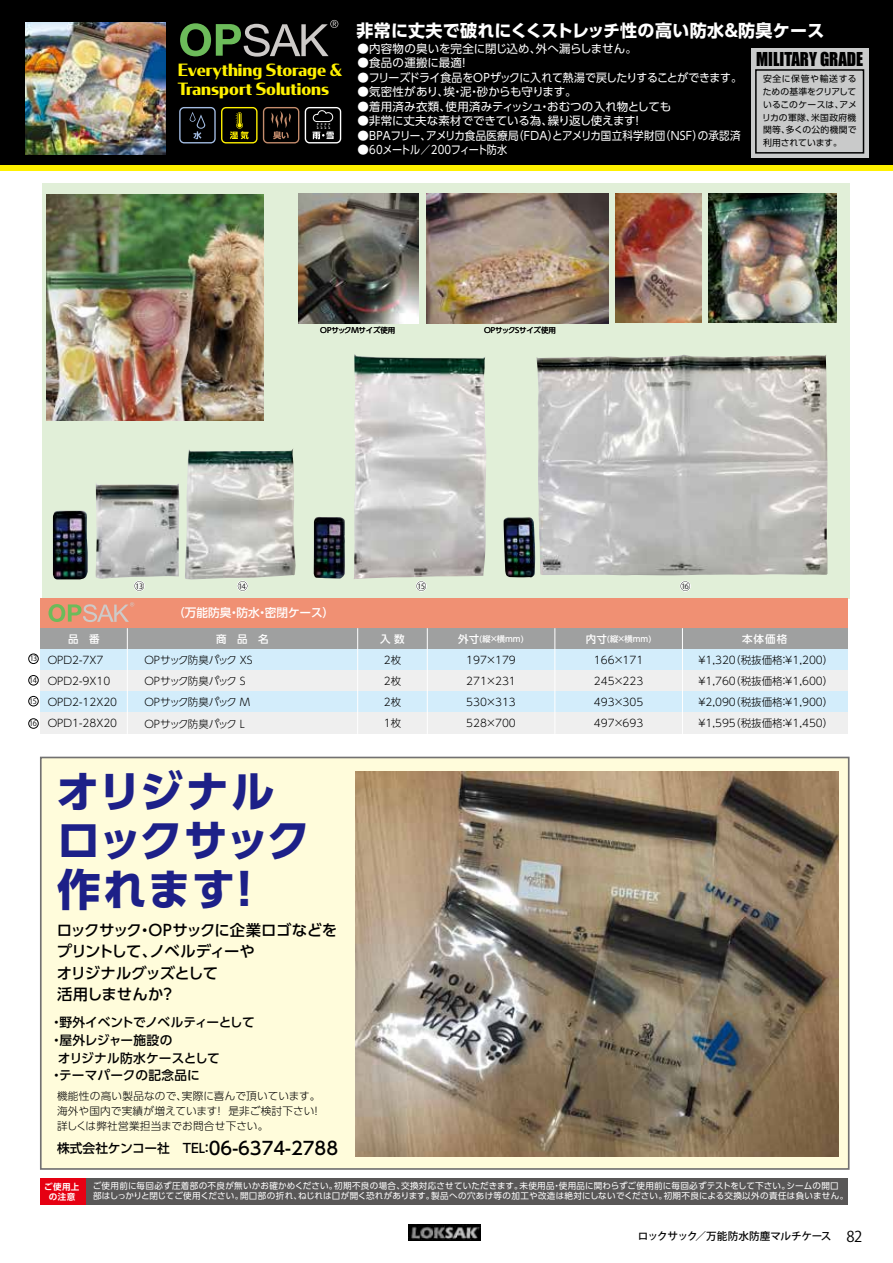
<style>
.page{position:relative;width:893px;height:1263px;background:#fff}
.page>*{position:absolute;margin:0;border:0;box-sizing:border-box;transform-origin:0 0}
.t1{font:700 43.8px/48.9px "UD Shin Go Pro";letter-spacing:-.015em;color:#1d2088}
.t2{font:17.55px "Impact";color:#000;scale:.96 1}
.t3{font:700 16.95px "UD Shin Go Pro";letter-spacing:.015em;color:#fff}
.t4{font:700 16.8px/18.8px "MPFB Condor";color:#fff100;scale:.96 1}
.t5{font:500 15.3px/21.3px "UD Shin Go Pro";letter-spacing:-.035em;color:#000}
.t6{font:500 12.75px "UD Shin Go Pro";color:#000}
.t7{font:500 12.75px "UD Shin Go Pro";letter-spacing:-.03em;color:#000}
.t8{font:500 11.7px "UD Shin Go Pro";color:#fff}
.t9{font:11.55px "UD Shin Go Pro";letter-spacing:-.005em;color:#fff}
.t10{font:11.55px "UD Shin Go Pro";letter-spacing:.02em;color:#fff}
.t11{font:11.55px "UD Shin Go Pro";letter-spacing:-.03em;color:#fff}
.t12{font:11.55px "UD Shin Go Pro";letter-spacing:-.04em;color:#fff}
.t13{font:300 10.65px/14.9px "UD Shin Go Pro";letter-spacing:.015em;color:#000}
.t14{font:500 10.65px "Koz Go Pro";letter-spacing:-.025em;color:#000}
.t15{font:300 10.5px/21.1px "UD Shin Go Pro";color:#000;text-align:justify}
.t16{font:300 10.5px/21.1px "UD Shin Go Pro";letter-spacing:-.065em;color:#000}
.t17{font:500 10.5px "UD Shin Go Pro";color:#fff}
.t18{font:8.85px/12.8px "UD Shin Go Pro";letter-spacing:.005em;color:#000;text-align:justify}
.t19{font:8.55px/10.6px "UD Shin Go Pro";letter-spacing:.03em;color:#fff}
.t20{font:700 8.55px/10.6px "UD Shin Go Pro De";letter-spacing:.04em;color:#fff;text-align:center}
.t21{font:500 8.25px "UD Shin Go Pro";color:#fff}
.t22{font:7.5px "UD Shin Go Pro";letter-spacing:-.015em;color:#000}
.t23{font:7.5px "Koz Go Pro";letter-spacing:-.08em;color:#000}
.t24{font:7.2px "Koz Go Pro";color:#000}
.s1{font-size:10.5px}
.s2{font-size:17.85px}
.s3{font-weight:400;font-size:14.85px}
</style>
<div class="page">
<div style="left:41px;top:757px;width:808px;height:412px;background:#fffcdb"></div>
<div style="left:40px;top:757px;width:809px;height:413px;border:2px solid #727171"></div>
<div style="left:42px;top:183px;width:808px;height:415px;background:#e1efd8"></div>
<div style="left:0;top:165px;width:893px;height:6px;background:#fff100"></div>
<div style="left:0;top:0;width:893px;height:165px;background:#000"></div>
<img style="left:616px;top:193px;width:86px;height:129px">
<img style="left:709px;top:193px;width:128px;height:130px">
<img style="left:47px;top:195px;width:217px;height:226px">
<img style="left:427px;top:193px;width:181px;height:130px">
<img style="left:298px;top:193px;width:121px;height:130px">
<img style="left:504px;top:354px;width:324px;height:224px">
<img style="left:314px;top:354px;width:172px;height:225px">
<img style="left:53px;top:448px;width:243px;height:131px">
<img style="left:408px;top:1224px;width:72px;height:16px">
<div style="left:40px;top:598px;width:808px;height:30px;background:#f09073"></div>
<div style="left:40px;top:628px;width:87px;height:21px;background:#9fa0a0"></div>
<div style="left:127px;top:628px;width:231px;height:21px;background:#9fa0a0"></div>
<div style="left:40px;top:649px;width:87px;height:21px;background:#d3edfb"></div>
<div style="left:127px;top:649px;width:231px;height:21px;background:#d3edfb"></div>
<div style="left:40px;top:670px;width:87px;height:22px;background:#efefef"></div>
<div style="left:127px;top:670px;width:231px;height:22px;background:#efefef"></div>
<div style="left:40px;top:692px;width:87px;height:21px;background:#d3edfb"></div>
<div style="left:127px;top:692px;width:231px;height:21px;background:#d3edfb"></div>
<div style="left:40px;top:713px;width:87px;height:21px;background:#efefef"></div>
<div style="left:127px;top:713px;width:231px;height:21px;background:#efefef"></div>
<div style="left:358px;top:628px;width:69px;height:21px;background:#9fa0a0"></div>
<div style="left:358px;top:649px;width:69px;height:21px;background:#d3edfb"></div>
<div style="left:358px;top:670px;width:69px;height:22px;background:#efefef"></div>
<div style="left:358px;top:692px;width:69px;height:21px;background:#d3edfb"></div>
<div style="left:358px;top:713px;width:69px;height:21px;background:#efefef"></div>
<div style="left:427px;top:628px;width:128px;height:21px;background:#9fa0a0"></div>
<div style="left:427px;top:649px;width:128px;height:21px;background:#d3edfb"></div>
<div style="left:427px;top:670px;width:128px;height:22px;background:#efefef"></div>
<div style="left:427px;top:692px;width:128px;height:21px;background:#d3edfb"></div>
<div style="left:427px;top:713px;width:128px;height:21px;background:#efefef"></div>
<div style="left:555px;top:628px;width:127px;height:21px;background:#9fa0a0"></div>
<div style="left:555px;top:649px;width:127px;height:21px;background:#d3edfb"></div>
<div style="left:555px;top:670px;width:127px;height:22px;background:#efefef"></div>
<div style="left:555px;top:692px;width:127px;height:21px;background:#d3edfb"></div>
<div style="left:555px;top:713px;width:127px;height:21px;background:#efefef"></div>
<div style="left:682px;top:628px;width:166px;height:21px;background:#9fa0a0"></div>
<div style="left:682px;top:649px;width:166px;height:21px;background:#d3edfb"></div>
<div style="left:682px;top:670px;width:166px;height:22px;background:#efefef"></div>
<div style="left:682px;top:692px;width:166px;height:21px;background:#d3edfb"></div>
<div style="left:682px;top:713px;width:166px;height:21px;background:#efefef"></div>
<hr style="left:127px;top:628px;width:1px;height:106px;background:#fff">
<hr style="left:357px;top:628px;width:1px;height:106px;background:#fff">
<hr style="left:427px;top:628px;width:1px;height:106px;background:#fff">
<hr style="left:554px;top:628px;width:1px;height:106px;background:#fff">
<hr style="left:682px;top:628px;width:1px;height:106px;background:#fff">
<div style="left:40px;top:1178px;width:808px;height:26px;background:#595757"></div>
<div style="left:40px;top:1178px;width:46px;height:26px;background:#e60012"></div>
<div style="left:751px;top:48px;width:117px;height:109px;background:#c9caca"></div>
<div style="left:755px;top:69px;width:109px;height:85px;border:2px solid #000"></div>
<svg style="left:48px;top:602px;width:86px;height:20px"></svg>
<svg style="left:180px;top:20px;width:158px;height:37px"></svg>
<svg style="left:305px;top:107px;width:36px;height:36px"></svg>
<svg style="left:179px;top:107px;width:120px;height:36px"></svg>
<img style="left:26px;top:23px;width:139px;height:131px">
<img style="left:355px;top:772px;width:484px;height:384px">
<div style="left:29px;top:719px;width:9px;height:9px;border:1px solid #000;border-radius:50%"></div>
<svg style="left:134px;top:580px;width:11px;height:12px"></svg>
<svg style="left:237px;top:580px;width:11px;height:12px"></svg>
<svg style="left:416px;top:580px;width:11px;height:12px"></svg>
<svg style="left:680px;top:580px;width:11px;height:12px"></svg>
<div style="left:29px;top:654px;width:9px;height:10px;border:1px solid #000;border-radius:50%"></div>
<div style="left:29px;top:675px;width:9px;height:10px;border:1px solid #000;border-radius:50%"></div>
<div style="left:29px;top:696px;width:9px;height:10px;border:1px solid #000;border-radius:50%"></div>
<h3 class="t4" style="left:178px;top:60px;width:173px">Everything Storage &amp;<br>Transport Solutions</h3>
<h3 class="t3" style="left:357px;top:16px;width:469px">非常に丈夫で破れにくくストレッチ性の高い防水＆防臭ケース</h3>
<h2 class="t2" style="left:756px;top:45px;width:113px">MILITARY GRADE</h2>
<p class="t18" style="left:762px;top:72px;width:96px">安全に保管や輸送するための基準をクリアしているこのケースは、アメリカの軍隊、米国政府機関等、多くの公的機関で利用されています。</p>
<p class="t9" style="left:357px;top:39px;width:281px">●内容物の臭いを完全に閉じ込め、外へ漏らしません。</p>
<p class="t10" style="left:357px;top:54px;width:114px">●食品の運搬に最適！</p>
<p class="t11" style="left:357px;top:68px;width:386px">●フリーズドライ食品をOPザックに入れて熱湯で戻したりすることができます。</p>
<p class="t9" style="left:357px;top:83px;width:221px">●気密性があり、埃・泥・砂からも守ります。</p>
<p class="t9" style="left:357px;top:97px;width:315px">●着用済み衣類、使用済みティッシュ・おむつの入れ物としても</p>
<p class="t9" style="left:357px;top:111px;width:287px">●非常に丈夫な素材でできている為、繰り返し使えます！</p>
<p class="t10" style="left:357px;top:126px;width:385px">●BPAフリー、アメリカ食品医療局（FDA）とアメリカ国立科学財団（NSF）の承認済</p>
<p class="t12" style="left:357px;top:140px;width:151px">●60メートル／200フィート防水</p>
<p class="t22" style="left:320px;top:324px;width:77px">OPサックMサイズ使用</p>
<p class="t22" style="left:484px;top:324px;width:73px">OPサックSサイズ使用</p>
<p class="t23" style="left:30px;top:654px;width:9px">13</p>
<p class="t23" style="left:29px;top:675px;width:9px">14</p>
<p class="t23" style="left:29px;top:696px;width:9px">15</p>
<p class="t23" style="left:29px;top:719px;width:9px">16</p>
<p class="t24" style="left:136px;top:581px;width:9px">1 53</p>
<p class="t24" style="left:239px;top:581px;width:9px">1 64</p>
<p class="t24" style="left:418px;top:581px;width:9px">1 75</p>
<p class="t24" style="left:681px;top:581px;width:9px">1 86</p>
<p class="t8" style="left:173px;top:603px;width:163px">（万能防臭・防水・密閉ケース）</p>
<p class="t17" style="left:216px;top:630px;width:54px">商　品　名</p>
<p class="t21" style="left:458px;top:632px;width:67px"><span class="s1">外寸</span>(縦×横mm)</p>
<p class="t15" style="left:384px;top:649px;width:19px">2枚2枚2枚1枚</p>
<p class="t17" style="left:68px;top:630px;width:33px">品　番</p>
<p class="t15" style="left:48px;top:649px;width:71px;text-align:left">OPD2-7X7<br>OPD2-9X10<br>OPD2-12X20<br>OPD1-28X20</p>
<p class="t15" style="left:466px;top:649px;width:51px">197×179<br>271×231<br>530×313<br>528×700</p>
<p class="t15" style="left:594px;top:649px;width:51px">166×171<br>245×223<br>493×305<br>497×693</p>
<p class="t15" style="left:698px;top:649px;width:136px">¥1,320（税抜価格：￥1,200）¥1,760（税抜価格：￥1,600）¥2,090（税抜価格：￥1,900）¥1,595（税抜価格：￥1,450）</p>
<p class="t17" style="left:380px;top:630px;width:26px">入 数</p>
<p class="t21" style="left:586px;top:632px;width:67px"><span class="s1">内寸</span>(縦×横mm)</p>
<p class="t17" style="left:742px;top:630px;width:47px">本体価格</p>
<p class="t16" style="left:144px;top:649px;width:110px">OPサック防臭パック XS<br>OPサック防臭パック S<br>OPサック防臭パック M<br>OPサック防臭パック L</p>
<h1 class="t1" style="left:56px;top:766px;width:256px">オリジナルロックサック作れます！</h1>
<h3 class="t5" style="left:57px;top:919px;width:282px">ロックサック・OPサックに企業ロゴなどをプリントして、ノベルディーや<br>オリジナルグッズとして<br>活用しませんか？</h3>
<p class="t7" style="left:50px;top:1012px;width:206px">・野外イベントでノベルティーとして</p>
<p class="t6" style="left:50px;top:1029px;width:124px">・屋外レジャー施設の</p>
<p class="t6" style="left:58px;top:1047px;width:163px">オリジナル防水ケースとして</p>
<p class="t6" style="left:50px;top:1065px;width:151px">・テーマパークの記念品に</p>
<p class="t13" style="left:57px;top:1088px;width:273px">機能性の高い製品なので、実際に喜んで頂いています。海外や国内で実績が増えています！ 是非ご検討下さい！　詳しくは弊社営業担当までお問合せ下さい。</p>
<p class="t6" style="left:57px;top:1138px;width:283px">株式会社ケンコー社　TEL：<span class="s2">06-6374-2788</span></p>
<p class="t20" style="left:44px;top:1181px;width:37px">ご使用上の注意</p>
<p class="t19" style="left:93px;top:1180px;width:757px">ご使用前に毎回必ず圧着部の不良が無いかお確かめください。初期不良の場合、交換対応させていただきます。未使用品・使用品に関わらずご使用前に毎回必ずテストをして下さい。シームの開口部はしっかりと閉じてご使用ください。開口部の折れ、ねじれは口が開く恐れがあります。製品への穴あけ等の加工や改造は絶対にしないでください。初期不良による交換以外の責任は負いません。</p>
<p class="t14" style="left:638px;top:1229px;width:226px">ロックサック／万能防水防塵マルチケース<span class="s3">　82</span></p>
</div>
